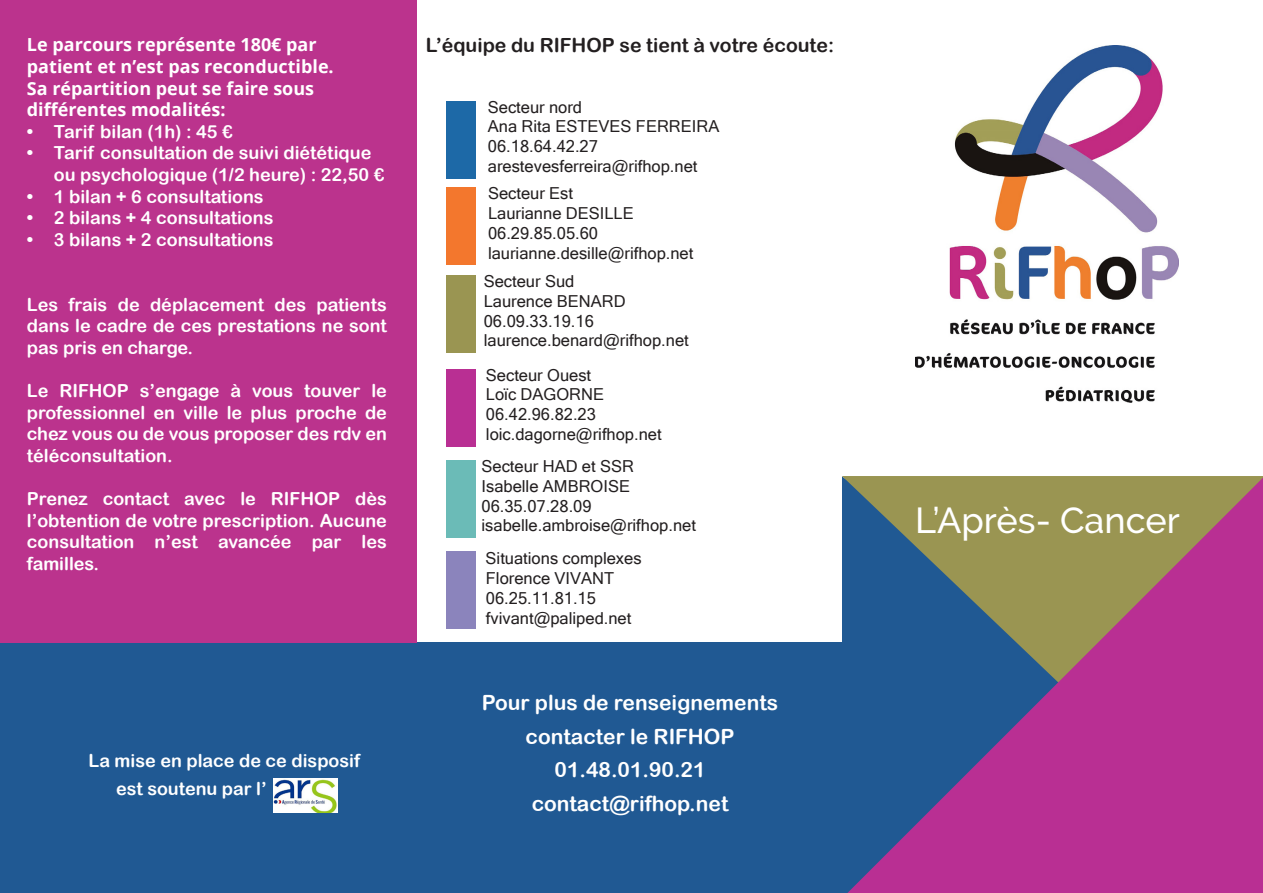
<style>
.page{position:relative;width:1263px;height:893px;background:#fff}
.page>*{position:absolute;margin:0;border:0;box-sizing:border-box;transform-origin:0 0}
.t1{font:500 36px "Raleway";color:#fff}
.t2{font:21px "Arial Rounded MT Bold";color:#fff}
.t3{font:19.5px "Arial Rounded MT Bold";color:#231f20}
.t4{font:18px/21.6px "Arial Rounded MT Bold";color:#fff;text-align:justify}
.t5{font:700 18px/21.6px "Open Sans";color:#fff}
.t6{font:16.5px "Microsoft Sans Serif";color:#231f20}
</style>
<div class="page">
<img style="left:915px;top:45px;width:264px;height:358px">
<svg style="left:847px;top:478px;width:416px;height:415px;background:#8a5282"></svg>
<div style="left:446px;top:101px;width:30px;height:78px;background:#1d69a7"></div>
<div style="left:446px;top:187px;width:30px;height:78px;background:#f3772d"></div>
<div style="left:446px;top:275px;width:30px;height:78px;background:#9a9552"></div>
<div style="left:446px;top:369px;width:30px;height:77px;background:#b92f93"></div>
<div style="left:446px;top:551px;width:30px;height:78px;background:#8b84bc"></div>
<div style="left:446px;top:460px;width:30px;height:78px;background:#6bbbb7"></div>
<div style="left:0;top:642px;width:846px;height:251px;background:#205993"></div>
<div style="left:0;top:0;width:417px;height:642px;background:#bb338d"></div>
<img style="left:274px;top:778px;width:64px;height:34px">
<p class="t5" style="left:27px;top:34px;width:308px">Le parcours représente 180€ par patient et n’est pas reconductible.<br>Sa répartition peut se faire sous différentes modalités:</p>
<p class="t4" style="left:27px;top:120px;width:207px">• Tarif bilan (1h) : 45 €</p>
<p class="t4" style="left:54px;top:142px;width:332px;text-indent:-27px">• Tarif consultation de suivi diététique ou psychologique (1/2 heure) : 22,50 €</p>
<p class="t4" style="left:27px;top:185px;width:238px">• 1 bilan + 6 consultations</p>
<p class="t4" style="left:27px;top:207px;width:248px">• 2 bilans + 4 consultations</p>
<p class="t4" style="left:27px;top:228px;width:248px">• 3 bilans + 2 consultations</p>
<p class="t4" style="left:27px;top:293px;width:362px">Les frais de déplacement des patients dans le cadre de ces prestations ne sont pas pris en charge.</p>
<p class="t4" style="left:27px;top:379px;width:362px">Le RIFHOP s’engage à vous touver le professionnel en ville le plus proche de chez vous ou de vous proposer des rdv en téléconsultation.</p>
<p class="t4" style="left:27px;top:487px;width:362px">Prenez contact avec le RIFHOP dès l’obtention de votre prescription. Aucune consultation n’est avancée par les familles.</p>
<p class="t4" style="left:89px;top:750px;width:273px">La mise en place de ce disposif</p>
<p class="t4" style="left:116px;top:778px;width:152px">est soutenu par l’</p>
<p class="t3" style="left:426px;top:33px;width:410px">L’équipe du RIFHOP se tient à votre écoute:</p>
<p class="t6" style="left:488px;top:96px;width:96px">Secteur nord</p>
<p class="t6" style="left:488px;top:116px;width:233px">Ana Rita ESTEVES FERREIRA</p>
<p class="t6" style="left:488px;top:136px;width:112px">06.18.64.42.27</p>
<p class="t6" style="left:488px;top:155px;width:211px">arestevesferreira@rifhop.net</p>
<p class="t6" style="left:488px;top:183px;width:87px">Secteur Est</p>
<p class="t6" style="left:488px;top:202px;width:147px">Laurianne DESILLE</p>
<p class="t6" style="left:488px;top:222px;width:112px">06.29.85.05.60</p>
<p class="t6" style="left:488px;top:242px;width:207px">laurianne.desille@rifhop.net</p>
<p class="t6" style="left:484px;top:270px;width:92px">Secteur Sud</p>
<p class="t6" style="left:484px;top:290px;width:143px">Laurence BENARD</p>
<p class="t6" style="left:484px;top:310px;width:112px">06.09.33.19.16</p>
<p class="t6" style="left:484px;top:330px;width:206px">laurence.benard@rifhop.net</p>
<p class="t6" style="left:486px;top:364px;width:107px">Secteur Ouest</p>
<p class="t6" style="left:486px;top:384px;width:120px">Loïc DAGORNE</p>
<p class="t6" style="left:486px;top:404px;width:112px">06.42.96.82.23</p>
<p class="t6" style="left:486px;top:423px;width:177px">loic.dagorne@rifhop.net</p>
<p class="t6" style="left:481px;top:455px;width:154px">Secteur HAD et SSR</p>
<p class="t6" style="left:481px;top:475px;width:150px">Isabelle AMBROISE</p>
<p class="t6" style="left:481px;top:495px;width:112px">06.35.07.28.09</p>
<p class="t6" style="left:481px;top:515px;width:216px">isabelle.ambroise@rifhop.net</p>
<p class="t6" style="left:486px;top:548px;width:157px">Situations complexes</p>
<p class="t6" style="left:486px;top:567px;width:130px">Florence VIVANT</p>
<p class="t6" style="left:486px;top:587px;width:112px">06.25.11.81.15</p>
<p class="t6" style="left:486px;top:607px;width:147px">fvivant@paliped.net</p>
<p class="t2" style="left:482px;top:690px;width:298px">Pour plus de renseignements</p>
<p class="t2" style="left:526px;top:724px;width:210px">contacter le RIFHOP</p>
<p class="t2" style="left:554px;top:757px;width:153px">01.48.01.90.21</p>
<p class="t2" style="left:532px;top:791px;width:198px">contact@rifhop.net</p>
<p class="t1" style="left:915px;top:499px;width:266px">L’Après- Cancer</p>
</div>
